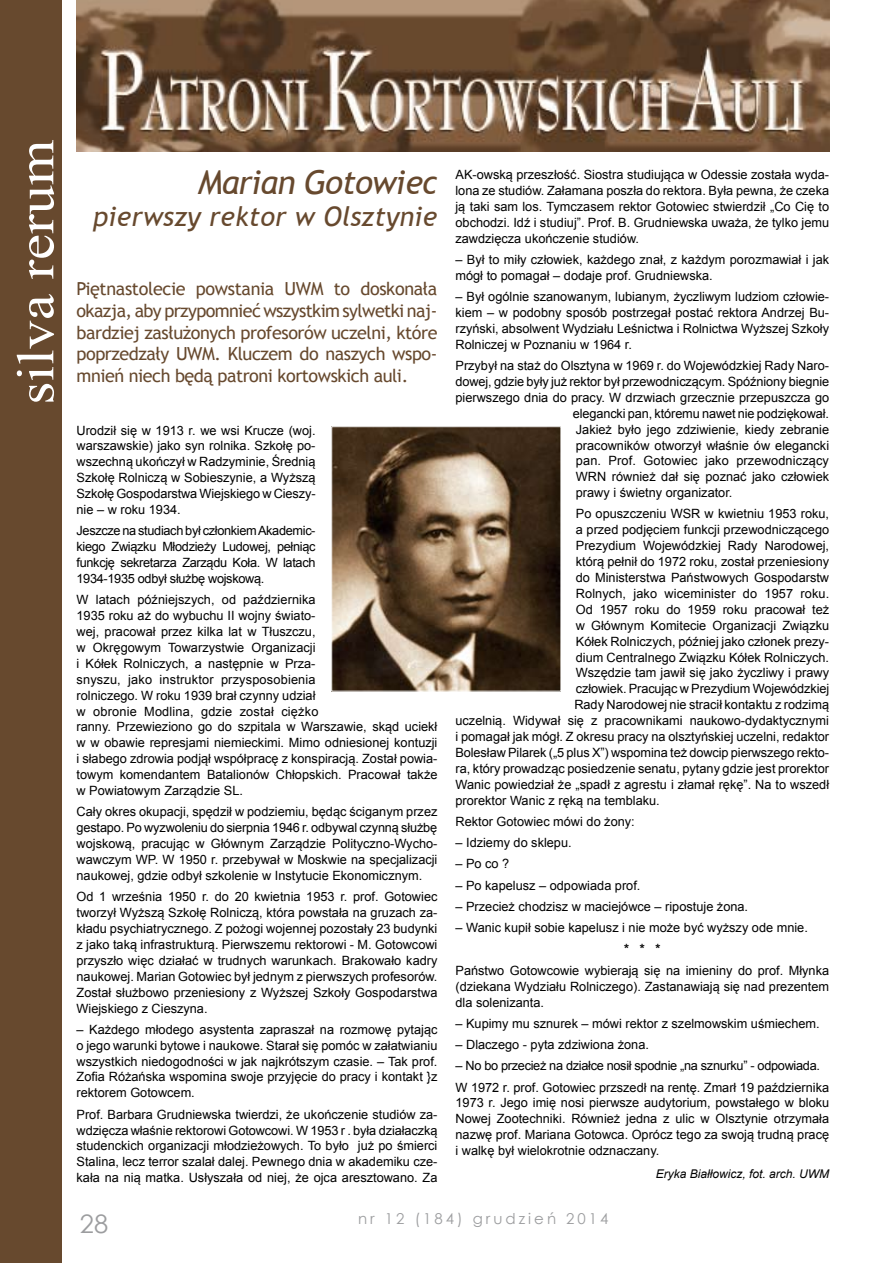
<style>
.page{position:relative;width:893px;height:1263px;background:#fff}
.page>*{position:absolute;margin:0;border:0;box-sizing:border-box;transform-origin:0 0}
.t1{font:52.65px "Times New Roman";color:#fff;scale:1.11 1}
.t2{font:italic 33px "Trebuchet MS";letter-spacing:-.025em;color:#67492e}
.t3{font:italic 27px "Trebuchet MS";letter-spacing:.005em;color:#67492e}
.t4{font:25.5px "Century Gothic";color:#9c9d9f}
.t5{font:18px/21.6px "Trebuchet MS";letter-spacing:-.025em;color:#67492e;text-align:justify}
.t6{font:15px "Century Gothic";letter-spacing:.2em;color:#9c9d9f}
.t7{font:12.75px/15.9px "Arial";color:#000;text-align:justify}
.t8{font:700 12.75px "Arial";color:#000}
.t9{font:italic 12px "Arial";color:#000}
</style>
<div class="page">
<div style="left:0;top:0;width:62px;height:1263px;background:#67492e"></div>
<img style="left:77px;top:0;width:752px;height:152px">
<img style="left:333px;top:428px;width:226px;height:261px">
<div style="left:331px;top:426px;width:230px;height:265px;border:1px solid #fff"></div>
<h1 class="t1" style="left:0;top:405px;width:240px;rotate:-90deg">silva rerum</h1>
<h2 class="t2" style="left:198px;top:163px;width:241px">Marian Gotowiec</h2>
<h3 class="t3" style="left:93px;top:201px;width:346px">pierwszy rektor w Olsztynie</h3>
<h3 class="t5" style="left:77px;top:278px;width:362px">Piętnastolecie powstania UWM to doskonała okazja, aby przypomnieć wszystkim sylwetki naj&shy;bardziej zasłużonych profesorów uczelni, które poprzedzały UWM. Kluczem do naszych wspo&shy;mnień niech będą patroni kortowskich auli.</h3>
<p class="t7" style="left:77px;top:422px;width:241px">Urodził się w 1913 r. we wsi Krucze (woj. warszawskie) jako syn rolnika. Szkołę po&shy;wszechną ukończył w Radzyminie, Średnią Szkołę Rolniczą w Sobieszynie, a Wyższą Szkołę Gospodarstwa Wiejskiego w Cieszy&shy;nie – w roku 1934.</p>
<p class="t7" style="left:77px;top:523px;width:241px">Jeszcze na studiach był członkiem Akademic&shy;kiego Związku Młodzieży Ludowej, pełniąc funkcję sekretarza Zarządu Koła. W latach 1934-1935 odbył służbę wojskową.</p>
<p class="t7" style="left:77px;top:592px;width:362px;text-align:left">W latach późniejszych, od października<br>1935 roku aż do wybuchu II wojny świato-<br>wej, pracował przez kilka lat w Tłuszczu,<br>w Okręgowym Towarzystwie Organizacji<br>i Kółek Rolniczych, a następnie w Prza-<br>snyszu, jako instruktor przysposobienia<br>rolniczego. W roku 1939 brał czynny udział<br>w obronie Modlina, gdzie został ciężko<br>ranny. Przewieziono go do szpitala w Warszawie, skąd uciekł w w obawie represjami niemieckimi. Mimo odniesionej kontuzji i słabego zdrowia podjął współpracę z konspiracją. Został powia&shy;towym komendantem Batalionów Chłopskich. Pracował także w Powiatowym Zarządzie SL.</p>
<p class="t7" style="left:77px;top:804px;width:362px">Cały okres okupacji, spędził w podziemiu, będąc ściganym przez gestapo. Po wyzwoleniu do sierpnia 1946 r. odbywal czynną służbę wojskową, pracując w Głównym Zarządzie Polityczno-Wycho&shy;wawczym WP. W 1950 r. przebywał w Moskwie na specjalizacji naukowej, gdzie odbył szkolenie w Instytucie Ekonomicznym.</p>
<p class="t7" style="left:77px;top:889px;width:362px">Od 1 września 1950 r. do 20 kwietnia 1953 r. prof. Gotowiec tworzył Wyższą Szkołę Rolniczą, która powstała na gruzach za&shy;kładu psychiatrycznego. Z pożogi wojennej pozostały 23 budynki z jako taką infrastrukturą. Pierwszemu rektorowi - M. Gotowcowi przyszło więc działać w trudnych warunkach. Brakowało kadry naukowej. Marian Gotowiec był jednym z pierwszych profesorów.<br>Został służbowo przeniesiony z Wyższej Szkoły Gospodarstwa Wiejskiego z Cieszyna.</p>
<p class="t7" style="left:77px;top:1021px;width:362px">– Każdego młodego asystenta zapraszał na rozmowę pytając o jego warunki bytowe i naukowe. Starał się pomóc w załatwianiu wszystkich niedogodności w jak najkrótszym czasie. – Tak prof.<br>Zofia Różańska wspomina swoje przyjęcie do pracy i kontakt }z rektorem Gotowcem.</p>
<p class="t7" style="left:77px;top:1106px;width:362px">Prof. Barbara Grudniewska twierdzi, że ukończenie studiów za&shy;wdzięcza właśnie rektorowi Gotowcowi. W 1953 r . była działaczką studenckich organizacji młodzieżowych. To było już po śmierci Stalina, lecz terror szalał dalej. Pewnego dnia w akademiku cze&shy;kała na nią matka. Usłyszała od niej, że ojca aresztowano. Za</p>
<p class="t7" style="left:455px;top:167px;width:375px">AK-owską przeszłość. Siostra studiująca w Odessie została wyda&shy;lona ze studiów. Załamana poszła do rektora. Była pewna, że czeka ją taki sam los. Tymczasem rektor Gotowiec stwierdził „Co Cię to obchodzi. Idź i studiuj”. Prof. B. Grudniewska uważa, że tylko jemu zawdzięcza ukończenie studiów.</p>
<p class="t7" style="left:455px;top:252px;width:375px">– Był to miły człowiek, każdego znał, z każdym porozmawiał i jak mógł to pomagał – dodaje prof. Grudniewska.</p>
<p class="t7" style="left:455px;top:289px;width:375px">– Był ogólnie szanowanym, lubianym, życzliwym ludziom człowie&shy;kiem – w podobny sposób postrzegał postać rektora Andrzej Bu&shy;rzyński, absolwent Wydziału Leśnictwa i Rolnictwa Wyższej Szkoły Rolniczej w Poznaniu w 1964 r.</p>
<p class="t7" style="left:455px;top:358px;width:375px">Przybył na staż do Olsztyna w 1969 r. do Wojewódzkiej Rady Naro-</p>
<p class="t7" style="left:455px;top:374px;width:375px">dowej, gdzie były już rektor był przewodniczącym. Spóźniony biegnie</p>
<p class="t7" style="left:455px;top:389px;width:375px">pierwszego dnia do pracy. W drzwiach grzecznie przepuszcza go</p>
<p class="t7" style="left:573px;top:405px;width:258px">elegancki pan, któremu nawet nie podziękował.</p>
<p class="t7" style="left:576px;top:421px;width:255px">Jakież było jego zdziwienie, kiedy zebranie</p>
<p class="t7" style="left:576px;top:437px;width:255px">pracowników otworzył właśnie ów elegancki</p>
<p class="t7" style="left:576px;top:453px;width:255px">pan. Prof. Gotowiec jako przewodniczący</p>
<p class="t7" style="left:576px;top:469px;width:255px">WRN również dał się poznać jako człowiek</p>
<p class="t7" style="left:576px;top:485px;width:158px">prawy i świetny organizator.</p>
<p class="t7" style="left:576px;top:506px;width:255px">Po opuszczeniu WSR w kwietniu 1953 roku,</p>
<p class="t7" style="left:576px;top:522px;width:255px">a przed podjęciem funkcji przewodniczącego</p>
<p class="t7" style="left:576px;top:538px;width:255px">Prezydium Wojewódzkiej Rady Narodowej,</p>
<p class="t7" style="left:576px;top:554px;width:255px">którą pełnił do 1972 roku, został przeniesiony</p>
<p class="t7" style="left:576px;top:570px;width:255px">do Ministerstwa Państwowych Gospodarstw</p>
<p class="t7" style="left:576px;top:586px;width:255px">Rolnych, jako wiceminister do 1957 roku.</p>
<p class="t7" style="left:576px;top:602px;width:255px">Od 1957 roku do 1959 roku pracował też</p>
<p class="t7" style="left:576px;top:617px;width:255px">w Głównym Komitecie Organizacji Związku</p>
<p class="t7" style="left:576px;top:633px;width:255px">Kółek Rolniczych, później jako członek prezy-</p>
<p class="t7" style="left:576px;top:649px;width:255px">dium Centralnego Związku Kółek Rolniczych.</p>
<p class="t7" style="left:576px;top:665px;width:255px">Wszędzie tam jawił się jako życzliwy i prawy</p>
<p class="t7" style="left:576px;top:681px;width:255px">człowiek. Pracując w Prezydium Wojewódzkiej</p>
<p class="t7" style="left:574px;top:697px;width:256px">Rady Narodowej nie stracił kontaktu z rodzimą</p>
<p class="t7" style="left:455px;top:713px;width:375px">uczelnią. Widywał się z pracownikami naukowo-dydaktycznymi</p>
<p class="t7" style="left:455px;top:729px;width:375px">i pomagał jak mógł. Z okresu pracy na olsztyńskiej uczelni, redaktor</p>
<p class="t7" style="left:455px;top:745px;width:375px">Bolesław Pilarek („5 plus X”) wspomina też dowcip pierwszego rekto-</p>
<p class="t7" style="left:455px;top:760px;width:375px">ra, który prowadząc posiedzenie senatu, pytany gdzie jest prorektor</p>
<p class="t7" style="left:455px;top:776px;width:375px">Wanic powiedział że „spadł z agrestu i złamał rękę”. Na to wszedł</p>
<p class="t7" style="left:455px;top:792px;width:206px">prorektor Wanic z ręką na temblaku.</p>
<p class="t7" style="left:455px;top:814px;width:181px">Rektor Gotowiec mówi do żony:</p>
<p class="t7" style="left:455px;top:835px;width:118px">– Idziemy do sklepu.</p>
<p class="t7" style="left:455px;top:856px;width:55px">– Po co ?</p>
<p class="t7" style="left:455px;top:877px;width:186px">– Po kapelusz – odpowiada prof.</p>
<p class="t7" style="left:455px;top:899px;width:294px">– Przecież chodzisz w maciejówce – ripostuje żona.</p>
<p class="t7" style="left:455px;top:920px;width:354px">– Wanic kupił sobie kapelusz i nie może być wyższy ode mnie.</p>
<p class="t8" style="left:624px;top:940px;width:38px">* * *</p>
<p class="t7" style="left:455px;top:962px;width:375px">Państwo Gotowcowie wybierają się na imieniny do prof. Młynka (dziekana Wydziału Rolniczego). Zastanawiają się nad prezentem dla solenizanta.</p>
<p class="t7" style="left:455px;top:1015px;width:366px">– Kupimy mu sznurek – mówi rektor z szelmowskim uśmiechem.</p>
<p class="t7" style="left:455px;top:1037px;width:195px">– Dlaczego - pyta zdziwiona żona.</p>
<p class="t7" style="left:455px;top:1055px;width:375px;line-height:21.3px">– No bo przecież na działce nosił spodnie „na sznurku” - odpowiada.<br>W 1972 r. prof. Gotowiec przszedł na rentę. Zmarł 19 października</p>
<p class="t7" style="left:455px;top:1095px;width:375px">1973 r. Jego imię nosi pierwsze audytorium, powstałego w bloku Nowej Zootechniki. Również jedna z ulic w Olsztynie otrzymała nazwę prof. Mariana Gotowca. Oprócz tego za swoją trudną pracę i walkę był wielokrotnie odznaczany.</p>
<p class="t9" style="left:656px;top:1166px;width:175px">Eryka Białłowicz, fot. arch. UWM</p>
<h3 class="t4" style="left:80px;top:1206px;width:30px">28</h3>
<p class="t6" style="left:358px;top:1208px;width:252px">nr 12 (184) grudzień 2014</p>
</div>
